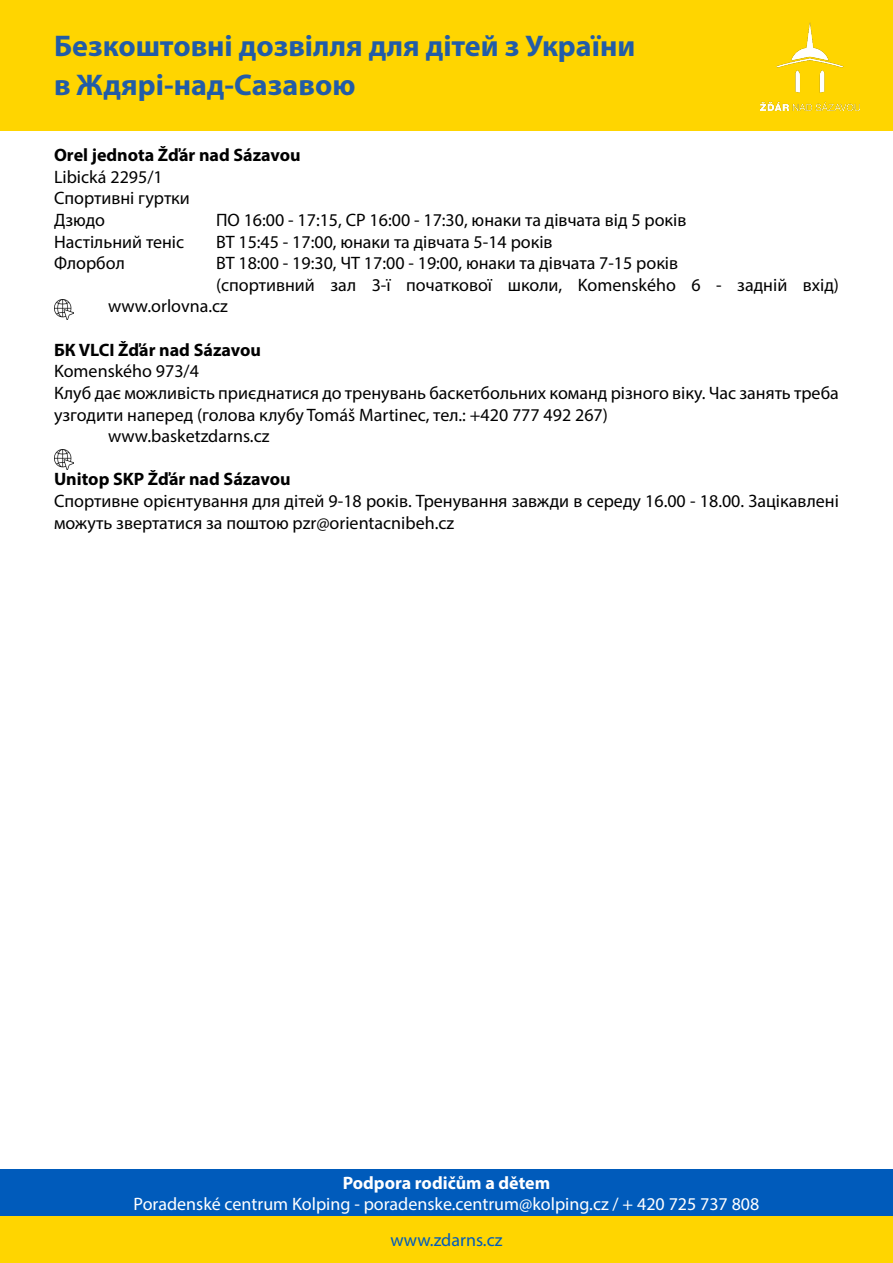
<style>
.page{position:relative;width:893px;height:1263px;background:#fff}
.page>*{position:absolute;margin:0;border:0;box-sizing:border-box;transform-origin:0 0}
.t1{font:700 30px/39px "Myriad Pro";color:#225ca7}
.t2{font:18px/21.6px "Myriad Pro";color:#000}
.t3{font:700 18px "Myriad Pro";color:#000}
.t4{font:18px "Myriad Pro";color:#fff}
.t5{font:700 18px "Myriad Pro";color:#fff}
.t6{font:18px "Myriad Pro";color:#005bbb}
</style>
<div class="page">
<img style="left:54px;top:299px;width:20px;height:20px">
<div style="left:0;top:0;width:893px;height:131px;background:#ffd500"></div>
<div style="left:0;top:1216px;width:893px;height:47px;background:#ffd500"></div>
<img style="left:760px;top:23px;width:96px;height:87px">
<div style="left:0;top:1169px;width:893px;height:47px;background:#005bbb"></div>
<img style="left:54px;top:450px;width:20px;height:20px">
<h1 class="t1" style="left:54px;top:25px;width:583px">Безкоштовні дозвілля для дітей з України в Ждярі-над-Сазавою</h1>
<p class="t3" style="left:54px;top:143px;width:248px">Orel jednota Žďár nad Sázavou</p>
<p class="t2" style="left:54px;top:166px;width:137px">Libická 2295/1<br>Спортивні гуртки<br>Дзюдо</p>
<p class="t2" style="left:216px;top:209px;width:472px">ПО 16:00 - 17:15, СР 16:00 - 17:30, юнаки та дівчата від 5 років</p>
<p class="t2" style="left:54px;top:231px;width:132px">Настільний теніс</p>
<p class="t2" style="left:216px;top:231px;width:338px">ВТ 15:45 - 17:00, юнаки та дівчата 5-14 років</p>
<p class="t2" style="left:54px;top:252px;width:72px">Флорбол</p>
<p class="t2" style="left:216px;top:252px;width:464px">ВТ 18:00 - 19:30, ЧТ 17:00 - 19:00, юнаки та дівчата 7-15 років</p>
<p class="t2" style="left:216px;top:274px;width:624px">(спортивний зал 3-ї початкової школи, Komenského 6 - задній вхід)</p>
<p class="t2" style="left:108px;top:295px;width:121px">www.orlovna.cz</p>
<p class="t3" style="left:54px;top:338px;width:208px">БК VLCI Žďár nad Sázavou</p>
<p class="t2" style="left:54px;top:360px;width:147px">Komenského 973/4</p>
<p class="t2" style="left:54px;top:382px;width:786px">Клуб дає можливість приєднатися до тренувань баскетбольних команд різного віку. Час занять треба</p>
<p class="t2" style="left:54px;top:403px;width:555px">узгодити наперед (голова клубу Tomáš Martinec, тел.: +420 777 492 267)</p>
<p class="t2" style="left:108px;top:425px;width:163px">www.basketzdarns.cz</p>
<p class="t3" style="left:54px;top:467px;width:238px">Unitop SKP Žďár nad Sázavou</p>
<p class="t2" style="left:54px;top:490px;width:786px">Спортивне орієнтування для дітей 9-18 років. Тренування завжди в середу 16.00 - 18.00. Зацікавлені можуть звертатися за поштою pzr@orientacnibeh.cz</p>
<p class="t5" style="left:343px;top:1171px;width:209px">Podpora rodičům a dětem</p>
<p class="t4" style="left:134px;top:1193px;width:627px">Poradenské centrum Kolping - poradenske.centrum@kolping.cz / + 420 725 737 808</p>
<p class="t6" style="left:390px;top:1229px;width:113px">www.zdarns.cz</p>
</div>
